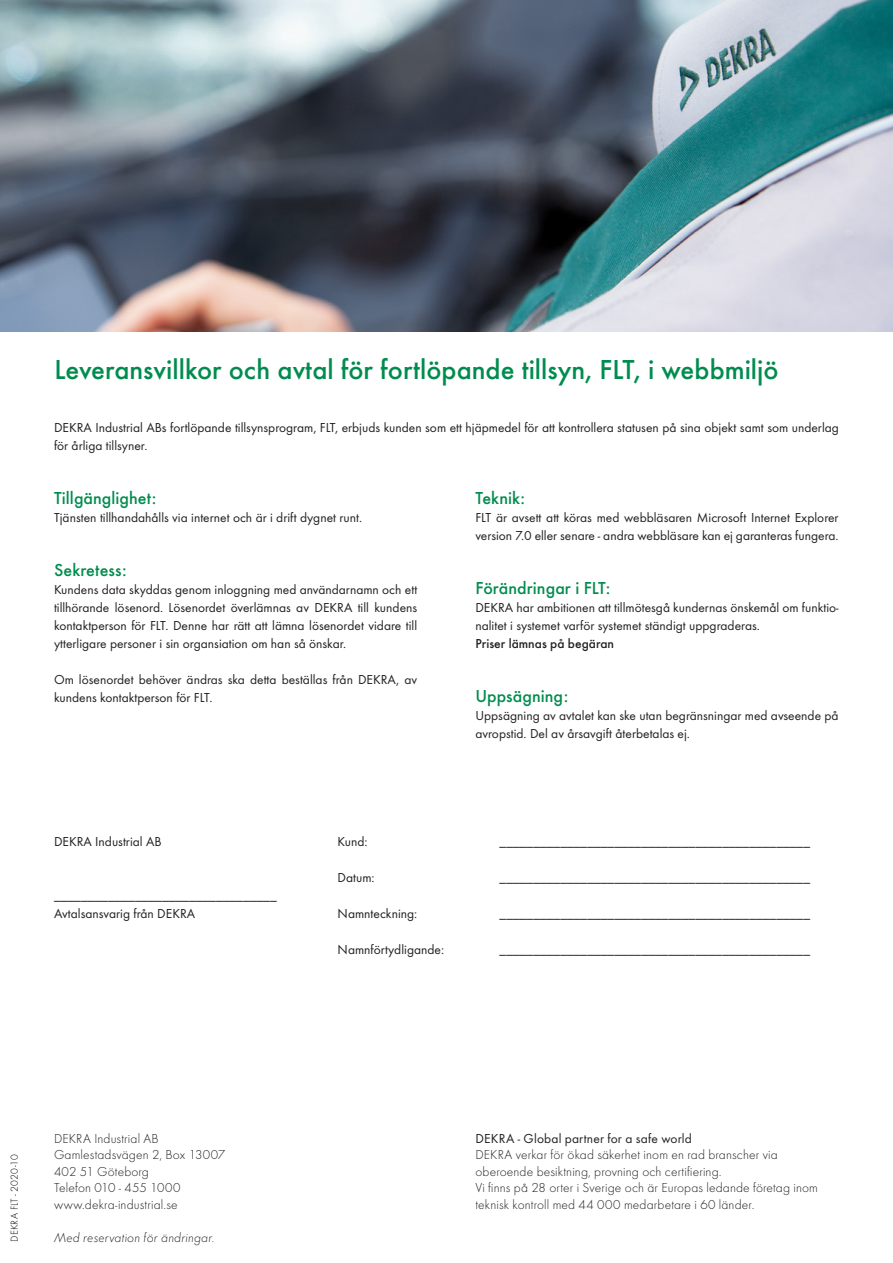
<style>
.page{position:relative;width:893px;height:1263px;background:#fff}
.page>*{position:absolute;margin:0;border:0;box-sizing:border-box;transform-origin:0 0}
.Headline{font:500 28.5px "Futura T";color:#008c4e}
.copy_headline_12pt_1{font:500 18px "Futura T";letter-spacing:.005em;color:#008c4e}
.introduction_9pt_11p{font:500 18px "Futura T";letter-spacing:.005em;color:#008c4e}
.introduction_9pt_11p-2{font:13.5px/18px "Futura T Boo";color:#231f20}
.address_10_13pt{font:300 13.5px/16.5px "Futura T";letter-spacing:.01em;color:#231f20}
.address_10_13pt-2{font:italic 300 13.5px "Futura T";letter-spacing:.01em;color:#231f20}
.introduction_9pt_11p-3{font:500 13.5px "Futura T";color:#231f20}
.t1{font:300 10.5px "Futura T";letter-spacing:.015em;color:#000001}
.s1{font-family:"Futura T Boo";font-weight:400}
</style>
<div class="page">
<img style="left:0;top:0;width:893px;height:332px">
<p class="Headline" style="left:54px;top:353px;width:726px">Leveransvillkor och avtal för fortlöpande tillsyn, FLT, i webbmiljö</p>
<p class="introduction_9pt_11p-2" style="left:54px;top:419px;width:786px">DEKRA Industrial ABs fortlöpande tillsynsprogram, FLT, erbjuds kunden som ett hjäpmedel för att kontrollera statusen på sina objekt samt som underlag för årliga tillsyner.</p>
<p class="copy_headline_12pt_1" style="left:54px;top:487px;width:104px">Tillgänglighet:</p>
<p class="introduction_9pt_11p-2" style="left:54px;top:509px;width:310px">Tjänsten tillhandahålls via internet och är i drift dygnet runt.</p>
<p class="introduction_9pt_11p" style="left:54px;top:559px;width:74px">Sekretess:</p>
<p class="introduction_9pt_11p-2" style="left:54px;top:581px;width:365px;text-align:justify">Kundens data skyddas genom inloggning med användarnamn och ett tillhörande lösenord. Lösenordet överlämnas av DEKRA till kundens kontaktperson för FLT. Denne har rätt att lämna lösenordet vidare till ytterligare personer i sin organsiation om han så önskar.</p>
<p class="introduction_9pt_11p-2" style="left:54px;top:671px;width:365px">Om lösenordet behöver ändras ska detta beställas från DEKRA, av kundens kontaktperson för FLT.</p>
<p class="introduction_9pt_11p-2" style="left:54px;top:833px;width:109px">DEKRA Industrial AB</p>
<p class="introduction_9pt_11p-2" style="left:338px;top:833px;width:32px">Kund:</p>
<p class="introduction_9pt_11p-2" style="left:338px;top:869px;width:39px">Datum:</p>
<p class="copy_headline_12pt_1" style="left:475px;top:487px;width:51px">Teknik:</p>
<p class="introduction_9pt_11p-2" style="left:475px;top:509px;width:365px">FLT är avsett att köras med webbläsaren Microsoft Internet Explorer version 7.0 eller senare - andra webbläsare kan ej garanteras fungera.</p>
<p class="copy_headline_12pt_1" style="left:475px;top:577px;width:137px">Förändringar i FLT:</p>
<p class="introduction_9pt_11p-2" style="left:475px;top:599px;width:365px">DEKRA har ambitionen att tillmötesgå kundernas önskemål om funktio&shy;nalitet i systemet varför systemet ständigt uppgraderas.</p>
<p class="introduction_9pt_11p-3" style="left:475px;top:636px;width:140px">Priser lämnas på begäran</p>
<p class="copy_headline_12pt_1" style="left:475px;top:685px;width:94px">Uppsägning:</p>
<p class="introduction_9pt_11p-2" style="left:475px;top:707px;width:365px">Uppsägning av avtalet kan ske utan begränsningar med avseende på avropstid. Del av årsavgift återbetalas ej.</p>
<p class="introduction_9pt_11p-2" style="left:500px;top:833px;width:312px">______________________________________________</p>
<p class="introduction_9pt_11p-2" style="left:500px;top:869px;width:312px">______________________________________________</p>
<p class="introduction_9pt_11p-2" style="left:54px;top:887px;width:224px">_________________________________</p>
<p class="introduction_9pt_11p-2" style="left:54px;top:905px;width:143px">Avtalsansvarig från DEKRA</p>
<p class="introduction_9pt_11p-2" style="left:338px;top:905px;width:81px">Namnteckning:</p>
<p class="introduction_9pt_11p-2" style="left:500px;top:905px;width:312px">______________________________________________</p>
<p class="introduction_9pt_11p-2" style="left:338px;top:941px;width:108px">Namnförtydligande:</p>
<p class="introduction_9pt_11p-2" style="left:500px;top:941px;width:312px">______________________________________________</p>
<p class="t1" style="left:9px;top:1242px;width:89px;rotate:-90deg">DEKRA FLT - 2020-10</p>
<p class="address_10_13pt" style="left:54px;top:1130px;width:173px">DEKRA Industrial AB<br>Gamlestadsvägen 2, Box 13007<br>402 51 Göteborg<br>Telefon 010 - 455 1000 www.dekra-industrial.se</p>
<p class="address_10_13pt-2" style="left:54px;top:1230px;width:162px">Med reservation för ändringar.</p>
<p class="address_10_13pt" style="left:475px;top:1130px;width:304px"><span class="s1">DEKRA - Global partner for a safe world<br></span>DEKRA verkar för ökad säkerhet inom en rad branscher via</p>
<p class="address_10_13pt" style="left:475px;top:1163px;width:248px">oberoende besiktning, provning och certifiering.</p>
<p class="address_10_13pt" style="left:475px;top:1180px;width:344px">Vi finns på 28 orter i Sverige och är Europas ledande företag inom teknisk kontroll med 44 000 medarbetare i 60 länder.</p>
</div>
